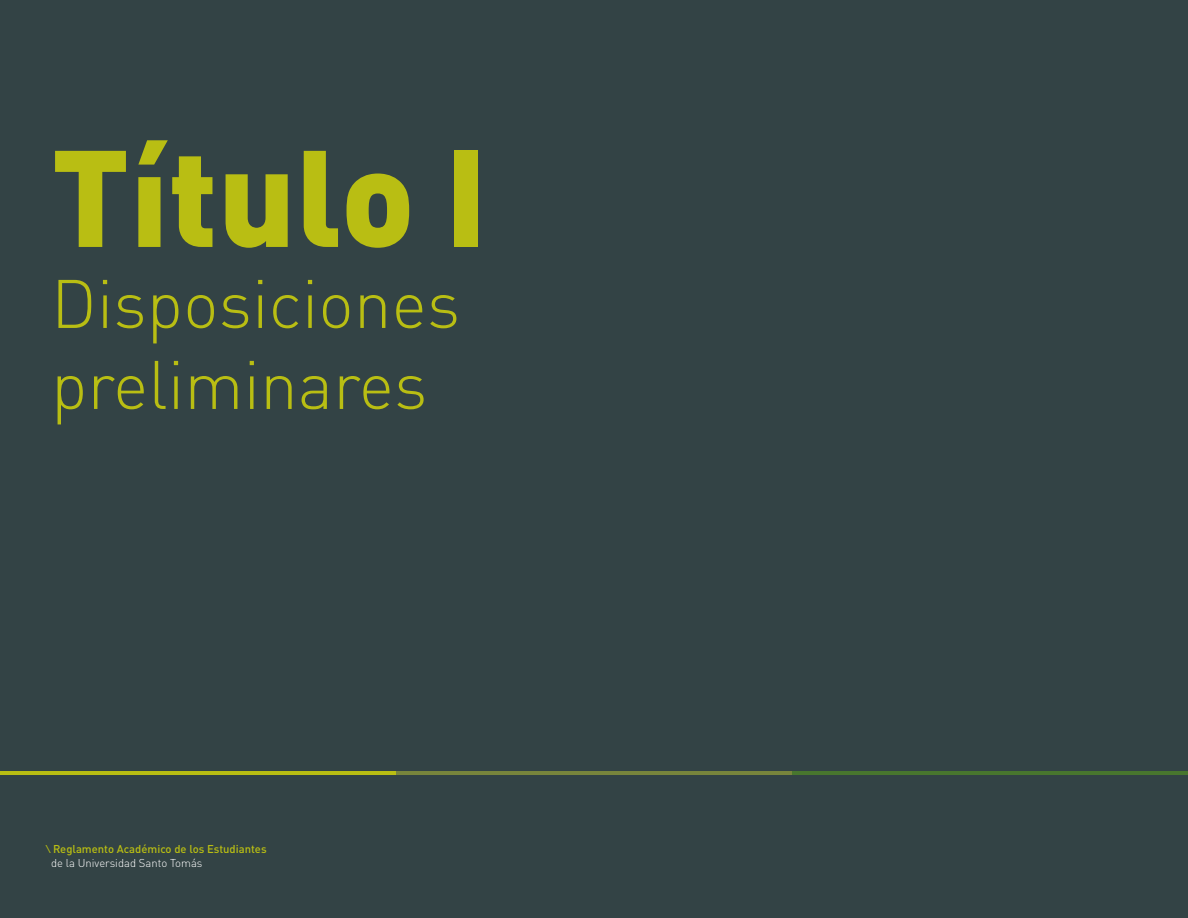
<style>
.page{position:relative;width:1188px;height:918px;background:#334345}
.page>*{position:absolute;margin:0;border:0;box-sizing:border-box;transform-origin:0 0}
.t1{font:900 135px "DIN Pro";color:#b9be13}
.t2{font:300 67.5px/81px "DIN Pro";color:#b9be13}
.t3{font:500 11.25px/13.5px "DIN Pro";color:#b9be13}
.s1{font-style:italic}
.s2{font-weight:300;color:#fff}
</style>
<div class="page">
<hr style="left:0;top:771px;width:396px;height:3px;background:#b9be13">
<hr style="left:396px;top:771px;width:396px;height:3px;background:#78853c">
<hr style="left:792px;top:771px;width:396px;height:3px;background:#48762e">
<h1 class="t1" style="left:51px;top:82px;width:438px">Título I</h1>
<h2 class="t2" style="left:51px;top:257px;width:411px">Disposiciones preliminares</h2>
<p class="t3" style="left:51px;top:841px;width:217px"><span class="s1">⁄</span>Reglamento Académico de los Estudiantes <span class="s2">de la Universidad Santo Tomás</span></p>
</div>
